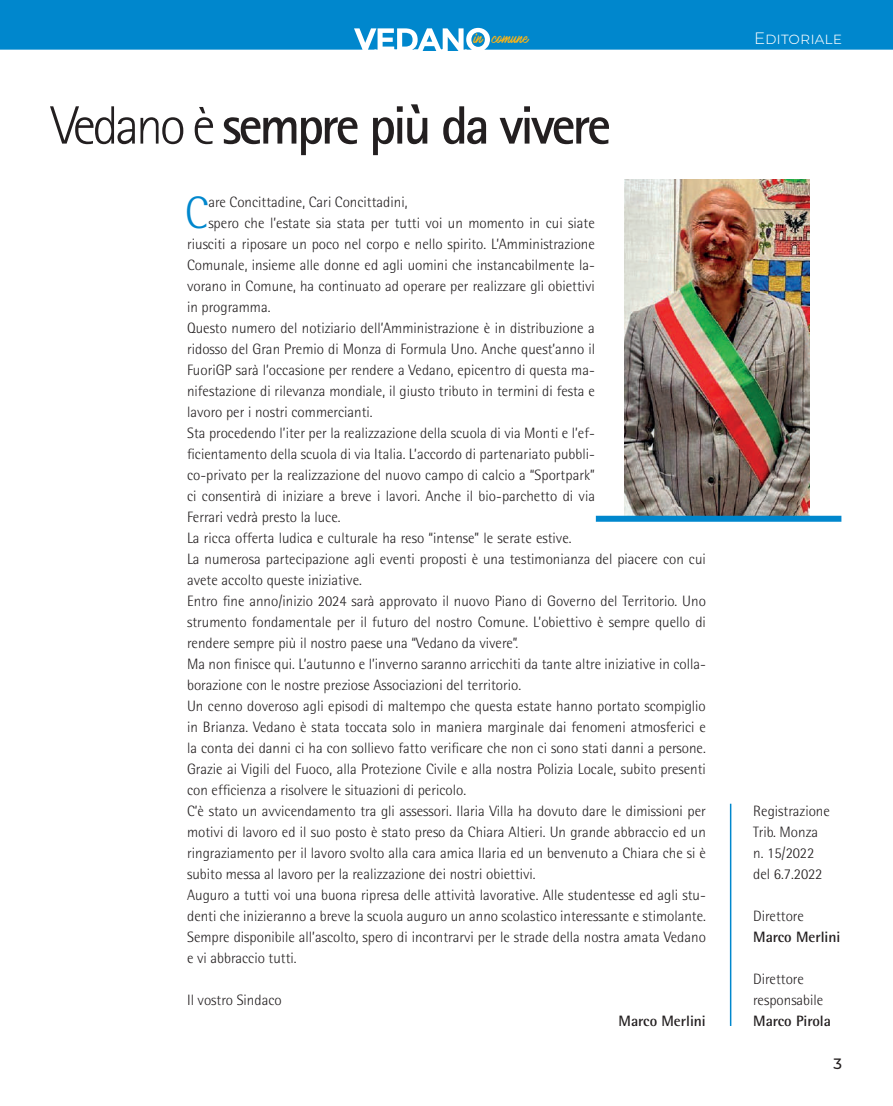
<style>
.page{position:relative;width:893px;height:1106px;background:#fff}
.page>*{position:absolute;margin:0;border:0;box-sizing:border-box;transform-origin:0 0}
.t1{font:700 54px "Rotis Sans Serif Std";letter-spacing:-.06em;color:#231f20}
.t2{font:300 45.45px "Rotis Semi Sans Std";color:#0087cd}
.t3{font:300 16.5px "Montserrat";color:#fff}
.t4{font:300 15px/21px "Rotis Semi Sans Std";color:#231f20}
.t5{font:700 15px "Rotis Semi Sans Std";color:#231f20}
.t6{font:500 15px "Montserrat";color:#231f20}
.t7{font:12.75px "Mark My Words";color:#fbb416}
.s1{font-weight:300}
</style>
<div class="page">
<div style="left:0;top:0;width:893px;height:50px;background:#0087cd"></div>
<svg style="left:0;top:28px;width:893px;height:23px"></svg>
<img style="left:625px;top:179px;width:184px;height:337px">
<div style="left:596px;top:516px;width:245px;height:6px;background:#0087cd"></div>
<hr style="left:730px;top:803px;width:1px;height:223px;background:#0087cd">
<p class="t7" style="left:474px;top:31px;width:56px">in comune</p>
<h1 class="t1" style="left:51px;top:91px;width:561px"><span class="s1">Vedano è</span> sempre più da vivere</h1>
<h2 class="t2" style="left:185px;top:186px;width:25px">C</h2>
<p class="t4" style="left:208px;top:191px;width:201px">are Concittadine, Cari Concittadini,</p>
<p class="t4" style="left:208px;top:212px;width:388px">spero che l’estate sia stata per tutti voi un momento in cui siate</p>
<p class="t4" style="left:187px;top:233px;width:409px">riusciti a riposare un poco nel corpo e nello spirito. L’Amministrazione</p>
<p class="t4" style="left:187px;top:254px;width:409px">Comunale, insieme alle donne ed agli uomini che instancabilmente la-</p>
<p class="t4" style="left:187px;top:275px;width:409px">vorano in Comune, ha continuato ad operare per realizzare gli obiettivi</p>
<p class="t4" style="left:187px;top:296px;width:85px">in programma.</p>
<p class="t4" style="left:187px;top:317px;width:409px">Questo numero del notiziario dell’Amministrazione è in distribuzione a</p>
<p class="t4" style="left:187px;top:338px;width:409px">ridosso del Gran Premio di Monza di Formula Uno. Anche quest’anno il</p>
<p class="t4" style="left:187px;top:359px;width:409px">FuoriGP sarà l’occasione per rendere a Vedano, epicentro di questa ma-</p>
<p class="t4" style="left:187px;top:380px;width:409px">nifestazione di rilevanza mondiale, il giusto tributo in termini di festa e</p>
<p class="t4" style="left:187px;top:401px;width:187px">lavoro per i nostri commercianti.</p>
<p class="t4" style="left:187px;top:422px;width:409px">Sta procedendo l’iter per la realizzazione della scuola di via Monti e l’ef-</p>
<p class="t4" style="left:187px;top:443px;width:409px">ficientamento della scuola di via Italia. L’accordo di partenariato pubbli-</p>
<p class="t4" style="left:187px;top:464px;width:409px">co-privato per la realizzazione del nuovo campo di calcio a “Sportpark”</p>
<p class="t4" style="left:187px;top:485px;width:409px">ci consentirà di iniziare a breve i lavori. Anche il bio-parchetto di via</p>
<p class="t4" style="left:187px;top:506px;width:155px">Ferrari vedrà presto la luce.</p>
<p class="t4" style="left:187px;top:527px;width:386px">La ricca offerta ludica e culturale ha reso “intense” le serate estive.</p>
<p class="t4" style="left:187px;top:548px;width:520px">La numerosa partecipazione agli eventi proposti è una testimonianza del piacere con cui</p>
<p class="t4" style="left:187px;top:569px;width:176px">avete accolto queste iniziative.</p>
<p class="t4" style="left:187px;top:590px;width:520px">Entro fine anno/inizio 2024 sarà approvato il nuovo Piano di Governo del Territorio. Uno</p>
<p class="t4" style="left:187px;top:611px;width:520px">strumento fondamentale per il futuro del nostro Comune. L’obiettivo è sempre quello di</p>
<p class="t4" style="left:187px;top:632px;width:333px">rendere sempre più il nostro paese una “Vedano da vivere”.</p>
<p class="t4" style="left:187px;top:653px;width:520px">Ma non finisce qui. L’autunno e l’inverno saranno arricchiti da tante altre iniziative in colla-</p>
<p class="t4" style="left:187px;top:674px;width:336px">borazione con le nostre preziose Associazioni del territorio.</p>
<p class="t4" style="left:187px;top:695px;width:520px">Un cenno doveroso agli episodi di maltempo che questa estate hanno portato scompiglio</p>
<p class="t4" style="left:187px;top:716px;width:520px">in Brianza. Vedano è stata toccata solo in maniera marginale dai fenomeni atmosferici e</p>
<p class="t4" style="left:187px;top:737px;width:520px">la conta dei danni ci ha con sollievo fatto verificare che non ci sono stati danni a persone.</p>
<p class="t4" style="left:187px;top:758px;width:520px">Grazie ai Vigili del Fuoco, alla Protezione Civile e alla nostra Polizia Locale, subito presenti</p>
<p class="t4" style="left:187px;top:779px;width:281px">con efficienza a risolvere le situazioni di pericolo.</p>
<p class="t4" style="left:187px;top:800px;width:520px">C’è stato un avvicendamento tra gli assessori. Ilaria Villa ha dovuto dare le dimissioni per</p>
<p class="t4" style="left:187px;top:821px;width:520px">motivi di lavoro ed il suo posto è stato preso da Chiara Altieri. Un grande abbraccio ed un</p>
<p class="t4" style="left:187px;top:842px;width:520px">ringraziamento per il lavoro svolto alla cara amica Ilaria ed un benvenuto a Chiara che si è</p>
<p class="t4" style="left:187px;top:863px;width:350px">subito messa al lavoro per la realizzazione dei nostri obiettivi.</p>
<p class="t4" style="left:187px;top:884px;width:520px">Auguro a tutti voi una buona ripresa delle attività lavorative. Alle studentesse ed agli stu-</p>
<p class="t4" style="left:187px;top:905px;width:520px">denti che inizieranno a breve la scuola auguro un anno scolastico interessante e stimolante.</p>
<p class="t4" style="left:187px;top:926px;width:520px">Sempre disponibile all’ascolto, spero di incontrarvi per le strade della nostra amata Vedano</p>
<p class="t4" style="left:187px;top:947px;width:111px">e vi abbraccio tutti.</p>
<p class="t4" style="left:187px;top:989px;width:96px">Il vostro Sindaco</p>
<p class="t5" style="left:619px;top:1011px;width:89px">Marco Merlini</p>
<p class="t3" style="left:754px;top:27px;width:89px">Editoriale</p>
<p class="t4" style="left:753px;top:800px;width:78px">Registrazione<br>Trib. Monza n. 15/2022 del 6.7.2022</p>
<p class="t4" style="left:753px;top:905px;width:52px">Direttore</p>
<p class="t5" style="left:753px;top:927px;width:89px">Marco Merlini</p>
<p class="t4" style="left:753px;top:968px;width:72px">Direttore responsabile</p>
<p class="t5" style="left:753px;top:1011px;width:79px">Marco Pirola</p>
<p class="t6" style="left:833px;top:1053px;width:10px">3</p>
</div>
